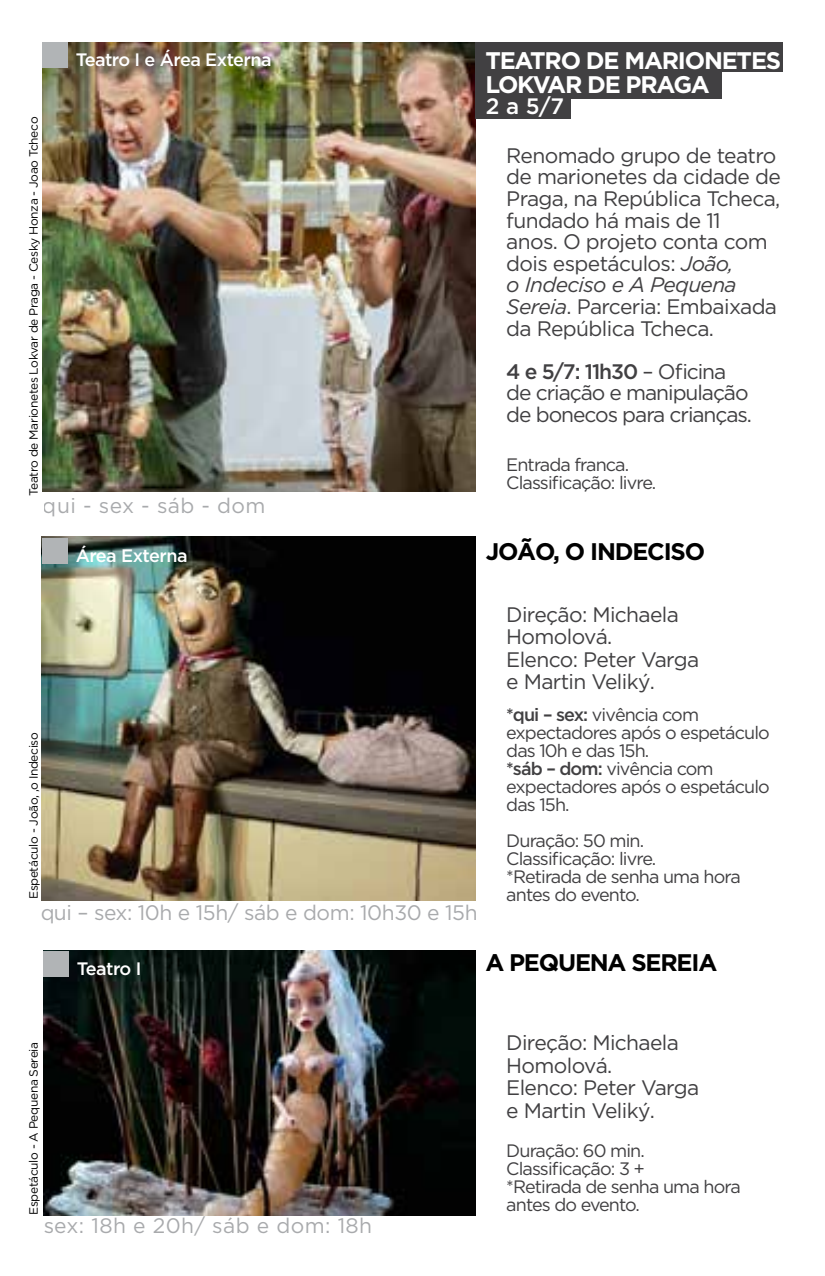
<style>
.page{position:relative;width:825px;height:1276px;background:#fff}
.page>*{position:absolute;margin:0;border:0;box-sizing:border-box;transform-origin:0 0}
.t1{font:700 24px/23.7px "Gotham";letter-spacing:-.05em;color:#fff}
.t2{font:700 24px "Gotham";letter-spacing:-.05em;color:#000}
.t3{font:500 22.2px "Gotham";color:#fff}
.t4{font:21px/21.6px "Gotham";letter-spacing:-.03em;color:#414042}
.t5{font:21px/21.6px "Gotham";letter-spacing:-.05em;color:#414042}
.t6{font:21px "Gotham";letter-spacing:.02em;color:#939598}
.t7{font:21px "Gotham";letter-spacing:-.01em;color:#939598}
.t8{font:18px/18px "Gotham";letter-spacing:-.05em;color:#414042}
.t9{font:500 18px "Gotham";letter-spacing:-.03em;color:#fff}
.t10{font:12px "Gotham";letter-spacing:-.03em;color:#000}
.s1{font-style:italic}
.s2{font-weight:500}
</style>
<div class="page">
<img style="left:43px;top:43px;width:432px;height:448px">
<svg style="left:42px;top:43px;width:26px;height:25px"></svg>
<div style="left:475px;top:43px;width:307px;height:29px;background:#414042"></div>
<div style="left:475px;top:70px;width:246px;height:29px;background:#414042"></div>
<div style="left:475px;top:92px;width:96px;height:27px;background:#414042"></div>
<img style="left:42px;top:537px;width:433px;height:363px">
<svg style="left:42px;top:538px;width:26px;height:25px"></svg>
<img style="left:43px;top:951px;width:432px;height:264px">
<svg style="left:43px;top:951px;width:26px;height:25px"></svg>
<p class="t10" style="left:27px;top:496px;width:380px;rotate:-90deg">Teatro de Marionetes Lokvar de Praga - Cesky Honza - Joao Tcheco</p>
<p class="t9" style="left:76px;top:50px;width:197px">Teatro I e Área Externa</p>
<p class="t6" style="left:43px;top:494px;width:224px">qui - sex - sáb - dom</p>
<p class="t9" style="left:76px;top:545px;width:113px">Área Externa</p>
<p class="t1" style="left:485px;top:48px;width:297px">TEATRO DE MARIONETES<br>LOKVAR DE PRAGA</p>
<p class="t3" style="left:486px;top:94px;width:80px">2 a 5/7</p>
<p class="t4" style="left:506px;top:144px;width:276px">Renomado grupo de teatro de marionetes da cidade de<br>Praga, na República Tcheca, fundado há mais de 11<br>anos. O projeto conta com dois espetáculos: <span class="s1">João,<br>o Indeciso e A Pequena<br>Sereia</span>. Parceria: Embaixada da República Tcheca.</p>
<p class="t5" style="left:506px;top:360px;width:247px"><span class="s2">4 e 5/7: 11h30</span> – Oficina de criação e manipulação de bonecos para crianças.</p>
<p class="t8" style="left:506px;top:455px;width:152px">Entrada franca.<br>Classificação: livre.</p>
<p class="t2" style="left:486px;top:538px;width:221px">JOÃO, O INDECISO</p>
<p class="t10" style="left:27px;top:899px;width:168px;rotate:-90deg">Espetáculo - João, ,o Indeciso</p>
<p class="t7" style="left:40px;top:901px;width:439px">qui – sex: 10h e 15h/ sáb e dom: 10h30 e 15h</p>
<p class="t4" style="left:506px;top:603px;width:194px;line-height:22.5px">Direção: Michaela<br>Homolová.<br>Elenco: Peter Varga e Martin Veliký.</p>
<p class="t8" style="left:506px;top:705px;width:265px"><span class="s2">*qui – sex:</span> vivência com expectadores após o espetáculo das 10h e das 15h.<br><span class="s2">*sáb – dom:</span> vivência com expectadores após o espetáculo das 15h.</p>
<p class="t8" style="left:506px;top:831px;width:236px">Duração: 50 min.<br>Classificação: livre.<br>*Retirada de senha uma hora</p>
<p class="t8" style="left:506px;top:885px;width:135px">antes do evento.</p>
<p class="t10" style="left:27px;top:1215px;width:175px;rotate:-90deg">Espetáculo - A Pequena Sereia</p>
<p class="t9" style="left:77px;top:958px;width:66px">Teatro I</p>
<p class="t2" style="left:485px;top:949px;width:233px">A PEQUENA SEREIA</p>
<p class="t4" style="left:506px;top:1031px;width:194px;line-height:22.5px">Direção: Michaela<br>Homolová.<br>Elenco: Peter Varga e Martin Veliký.</p>
<p class="t8" style="left:506px;top:1141px;width:236px">Duração: 60 min.<br>Classificação: 3 +<br>*Retirada de senha uma hora</p>
<p class="t8" style="left:506px;top:1195px;width:135px">antes do evento.</p>
<p class="t6" style="left:43px;top:1214px;width:330px">sex: 18h e 20h/ sáb e dom: 18h</p>
</div>
